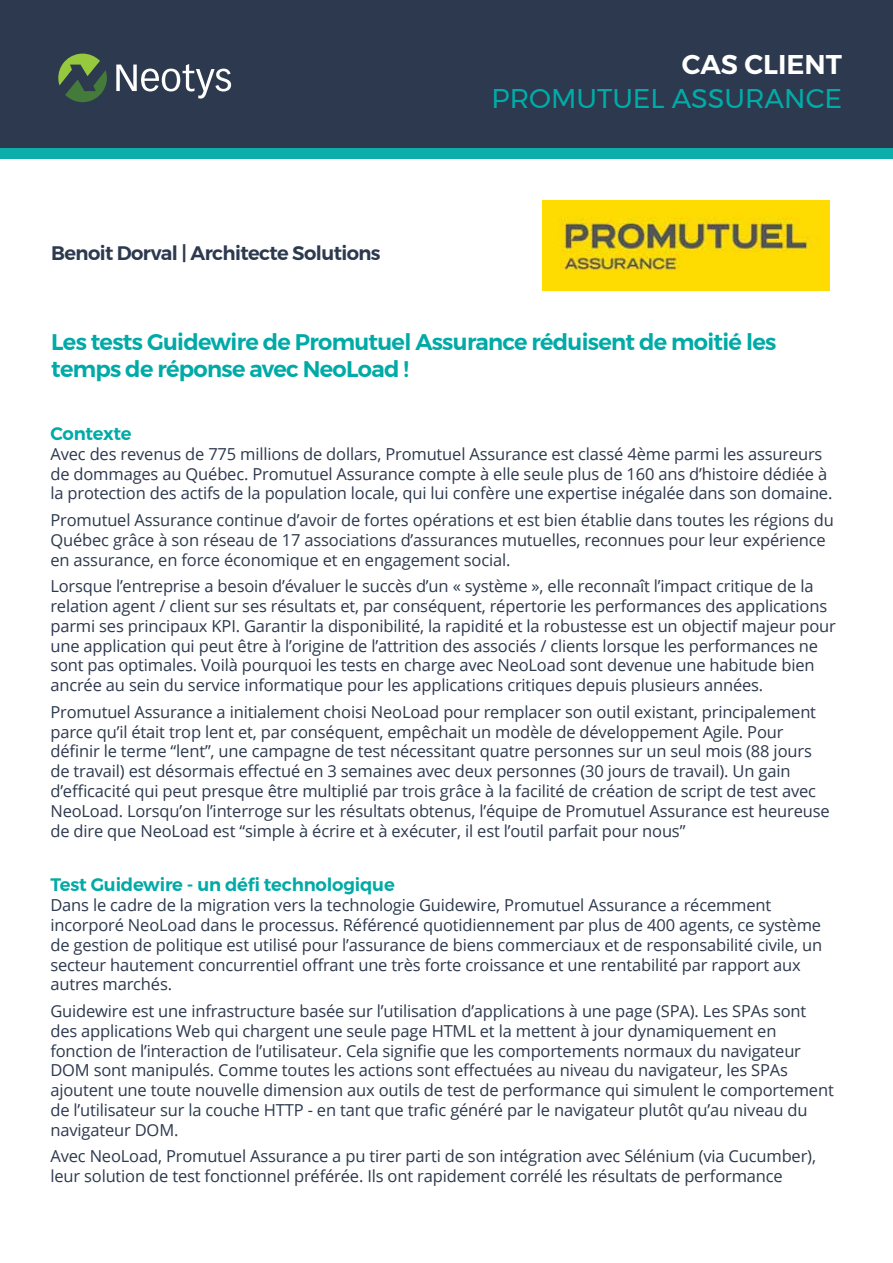
<style>
.page{position:relative;width:893px;height:1263px;background:#fff}
.page>*{position:absolute;margin:0;border:0;box-sizing:border-box;transform-origin:0 0}
.t1{font:27px "Montserrat";color:#00aca8}
.t2{font:600 27px "Montserrat";color:#fff}
.t3{font:600 22.5px/27px "Montserrat";letter-spacing:-.03em;color:#00aaa6}
.t4{font:600 19.5px "Montserrat";letter-spacing:-.03em;color:#2d394e}
.t5{font:600 18px "Montserrat";letter-spacing:-.01em;color:#00aaa6}
.t6{font:16.5px/19.8px "Open Sans";letter-spacing:-.01em;color:#2d394e}
</style>
<div class="page">
<div style="left:0;top:0;width:893px;height:148px;background:#2d394e"></div>
<svg style="left:58px;top:54px;width:49px;height:48px;background:#4b6a45"></svg>
<svg style="left:116px;top:64px;width:115px;height:35px"></svg>
<div style="left:0;top:148px;width:893px;height:11px;background:#0baeab"></div>
<img style="left:542px;top:200px;width:287px;height:90px">
<p class="t4" style="left:51px;top:238px;width:331px">Benoit Dorval | Architecte Solutions</p>
<h1 class="t2" style="left:682px;top:43px;width:162px">CAS CLIENT</h1>
<h1 class="t1" style="left:492px;top:78px;width:352px">PROMUTUEL ASSURANCE</h1>
<h2 class="t3" style="left:51px;top:329px;width:727px">Les tests Guidewire de Promutuel Assurance réduisent de moitié les temps de réponse avec NeoLoad !</h2>
<p class="t5" style="left:50px;top:419px;width:83px">Contexte</p>
<p class="t6" style="left:50px;top:443px;width:783px">Avec des revenus de 775 millions de dollars, Promutuel Assurance est classé 4ème parmi les assureurs de dommages au Québec. Promutuel Assurance compte à elle seule plus de 160 ans d’histoire dédiée à la protection des actifs de la population locale, qui lui confère une expertise inégalée dans son domaine.</p>
<p class="t6" style="left:50px;top:510px;width:785px">Promutuel Assurance continue d’avoir de fortes opérations et est bien établie dans toutes les régions du<br>Québec grâce à son réseau de 17 associations d’assurances mutuelles, reconnues pour leur expérience en assurance, en force économique et en engagement social.</p>
<p class="t6" style="left:50px;top:576px;width:787px">Lorsque l’entreprise a besoin d’évaluer le succès d’un « système », elle reconnaît l’impact critique de la relation agent / client sur ses résultats et, par conséquent, répertorie les performances des applications parmi ses principaux KPI. Garantir la disponibilité, la rapidité et la robustesse est un objectif majeur pour une application qui peut être à l’origine de l’attrition des associés / clients lorsque les performances ne sont pas optimales. Voilà pourquoi les tests en charge avec NeoLoad sont devenue une habitude bien ancrée au sein du service informatique pour les applications critiques depuis plusieurs années.</p>
<p class="t6" style="left:50px;top:701px;width:781px">Promutuel Assurance a initialement choisi NeoLoad pour remplacer son outil existant, principalement parce qu’il était trop lent et, par conséquent, empêchait un modèle de développement Agile. Pour définir le terme “lent”, une campagne de test nécessitant quatre personnes sur un seul mois (88 jours de travail) est désormais effectué en 3 semaines avec deux personnes (30 jours de travail). Un gain d’efficacité qui peut presque être multiplié par trois grâce à la facilité de création de script de test avec NeoLoad. Lorsqu’on l’interroge sur les résultats obtenus, l’équipe de Promutuel Assurance est heureuse de dire que NeoLoad est “simple à écrire et à exécuter, il est l’outil parfait pour nous”</p>
<p class="t5" style="left:50px;top:871px;width:346px">Test Guidewire - un défi technologique</p>
<p class="t6" style="left:50px;top:895px;width:773px">Dans le cadre de la migration vers la technologie Guidewire, Promutuel Assurance a récemment incorporé NeoLoad dans le processus. Référencé quotidiennement par plus de 400 agents, ce système de gestion de politique est utilisé pour l’assurance de biens commerciaux et de responsabilité civile, un secteur hautement concurrentiel offrant une très forte croissance et une rentabilité par rapport aux autres marchés.</p>
<p class="t6" style="left:50px;top:1001px;width:785px">Guidewire est une infrastructure basée sur l’utilisation d’applications à une page (SPA). Les SPAs sont des applications Web qui chargent une seule page HTML et la mettent à jour dynamiquement en fonction de l’interaction de l’utilisateur. Cela signifie que les comportements normaux du navigateur DOM sont manipulés. Comme toutes les actions sont effectuées au niveau du navigateur, les SPAs ajoutent une toute nouvelle dimension aux outils de test de performance qui simulent le comportement de l’utilisateur sur la couche HTTP - en tant que trafic généré par le navigateur plutôt qu’au niveau du navigateur DOM.</p>
<p class="t6" style="left:50px;top:1146px;width:767px">Avec NeoLoad, Promutuel Assurance a pu tirer parti de son intégration avec Sélénium (via Cucumber), leur solution de test fonctionnel préférée. Ils ont rapidement corrélé les résultats de performance</p>
</div>
